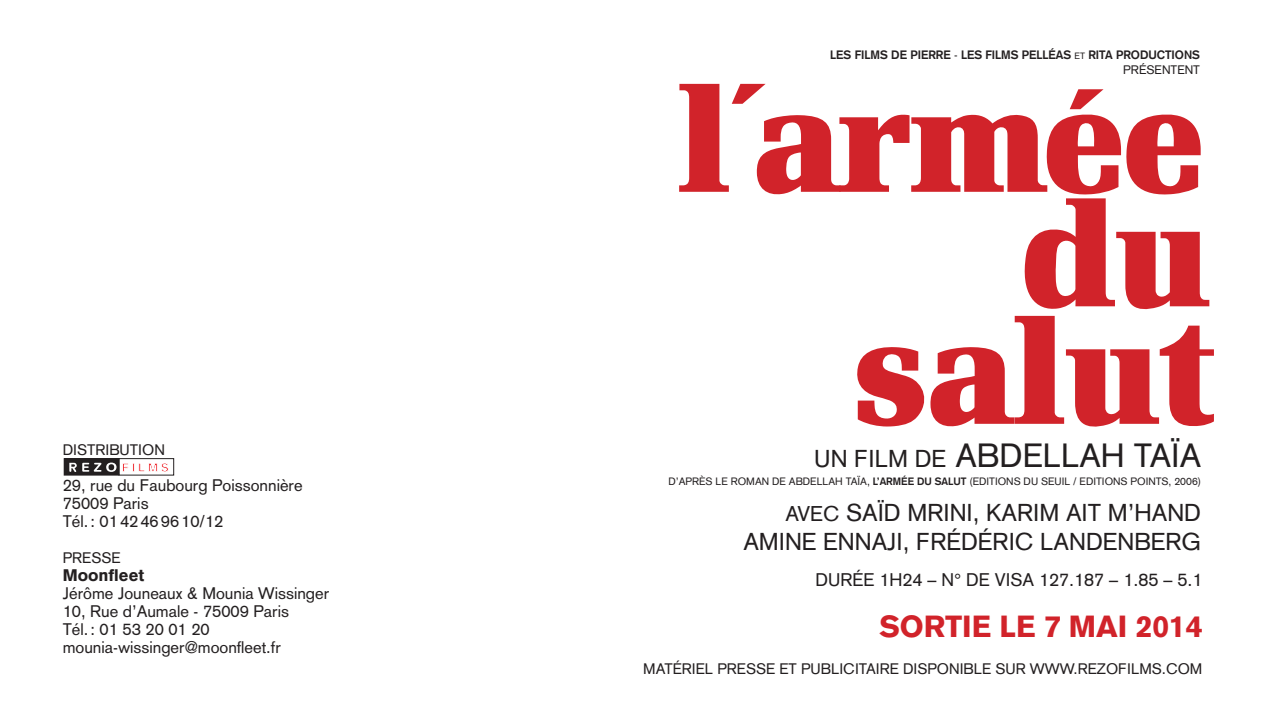
<style>
.page{position:relative;width:1263px;height:711px;background:#fff}
.page>*{position:absolute;margin:0;border:0;box-sizing:border-box;transform-origin:0 0}
.t1{font:33px "Akzidenz Grotesk";color:#231f20}
.t2{font:900 30px "Akzidenz Grotesk";color:#d1232a}
.t3{font:24px/28.8px "Akzidenz Grotesk";color:#231f20;text-align:right}
.t4{font:18px "Akzidenz Grotesk";color:#231f20}
.t5{font:16.5px/18px "Akzidenz Grotesk";color:#231f20}
.t6{font:900 16.5px "Akzidenz Grotesk";color:#231f20}
.t7{font:15px "Akzidenz Grotesk";color:#231f20}
.t8{font:12.15px "Akzidenz Grotesk";color:#231f20}
.t9{font:700 12px "Akzidenz Grotesk";color:#231f20}
.t10{font:10.5px "Akzidenz Grotesk";color:#231f20}
.s1{font-weight:400}
.s2{font-weight:400;font-size:9px}
.s3{font-size:24px}
.s4{font-weight:700}
.s5{font-size:21px}
</style>
<div class="page">
<svg style="left:679px;top:84px;width:535px;height:343px"></svg>
<div style="left:119px;top:458px;width:55px;height:17px;border:1px solid #231f20"></div>
<div style="left:64px;top:458px;width:55px;height:16px;background:#231f20"></div>
<div style="left:64px;top:458px;width:55px;height:17px;border:1px solid #231f20"></div>
<svg style="left:69px;top:462px;width:100px;height:10px"></svg>
<p class="t7" style="left:63px;top:441px;width:104px">DISTRIBUTION</p>
<p class="t5" style="left:63px;top:476px;width:241px">29, RUE DU FAUBOURG POISSONNIÈRE<br>75009 PARIS<br>TÉL.: 0142469610/12</p>
<p class="t7" style="left:63px;top:549px;width:59px">PRESSE</p>
<p class="t6" style="left:63px;top:565px;width:83px">Moonfleet</p>
<p class="t5" style="left:63px;top:584px;width:268px">JÉRÔME JOUNEAUX &amp; MOUNIA WISSINGER<br>10, RUE D’AUMALE - 75009 PARIS<br>TÉL.: 01 53 20 01 20<br>MOUNIA-WISSINGER@MOONFLEET.FR</p>
<p class="t9" style="left:830px;top:48px;width:39px">LES FILMS</p>
<p class="t9" style="left:891px;top:48px;width:34px">DE PIERRE</p>
<p class="t9" style="left:954px;top:48px;width:46px"><span class="s1">-</span> LES FILMS</p>
<p class="t9" style="left:1022px;top:48px;width:171px">PELLÉAS <span class="s2">ET</span> RITA PRODUCTIONS</p>
<p class="t8" style="left:1123px;top:62px;width:75px">PRÉSENTENT</p>
<h1 class="t1" style="left:814px;top:435px;width:383px"><span class="s3">UN FILM DE</span> ABDELLAH TAÏA</h1>
<p class="t10" style="left:668px;top:474px;width:534px">D’APRÈS LE ROMAN DE ABDELLAH TAÏA, <span class="s4">L’ARM ÉE DU SALUT</span> (EDITIONS DU SEUIL / EDITIONS POINTS, 2006)</p>
<h3 class="t3" style="left:743px;top:498px;width:459px"><span class="s5">AVEC</span> SAÏD MRINI, KARIM AIT M’HAND<br>AMINE ENNAJI, FRÉDÉRIC LANDENBERG</h3>
<p class="t4" style="left:815px;top:569px;width:388px">DURÉE 1H24 – N° DE VISA 127.187 – 1.85 – 5.1</p>
<h2 class="t2" style="left:879px;top:608px;width:324px">SORTIE LE 7 MAI 2014</h2>
<p class="t7" style="left:643px;top:659px;width:39px">MATÉRIEL</p>
<p class="t7" style="left:717px;top:659px;width:11px">PRESSE</p>
<p class="t7" style="left:779px;top:659px;width:31px">ET PUBLICI</p>
<p class="t7" style="left:859px;top:659px;width:26px">TAIRE</p>
<p class="t7" style="left:903px;top:659px;width:10px">DISPONIBLE</p>
<p class="t7" style="left:995px;top:659px;width:11px">SUR</p>
<p class="t7" style="left:1030px;top:659px;width:112px">WWW.REZOF ILMS</p>
<p class="t7" style="left:1162px;top:659px;width:17px">.COM</p>
</div>
